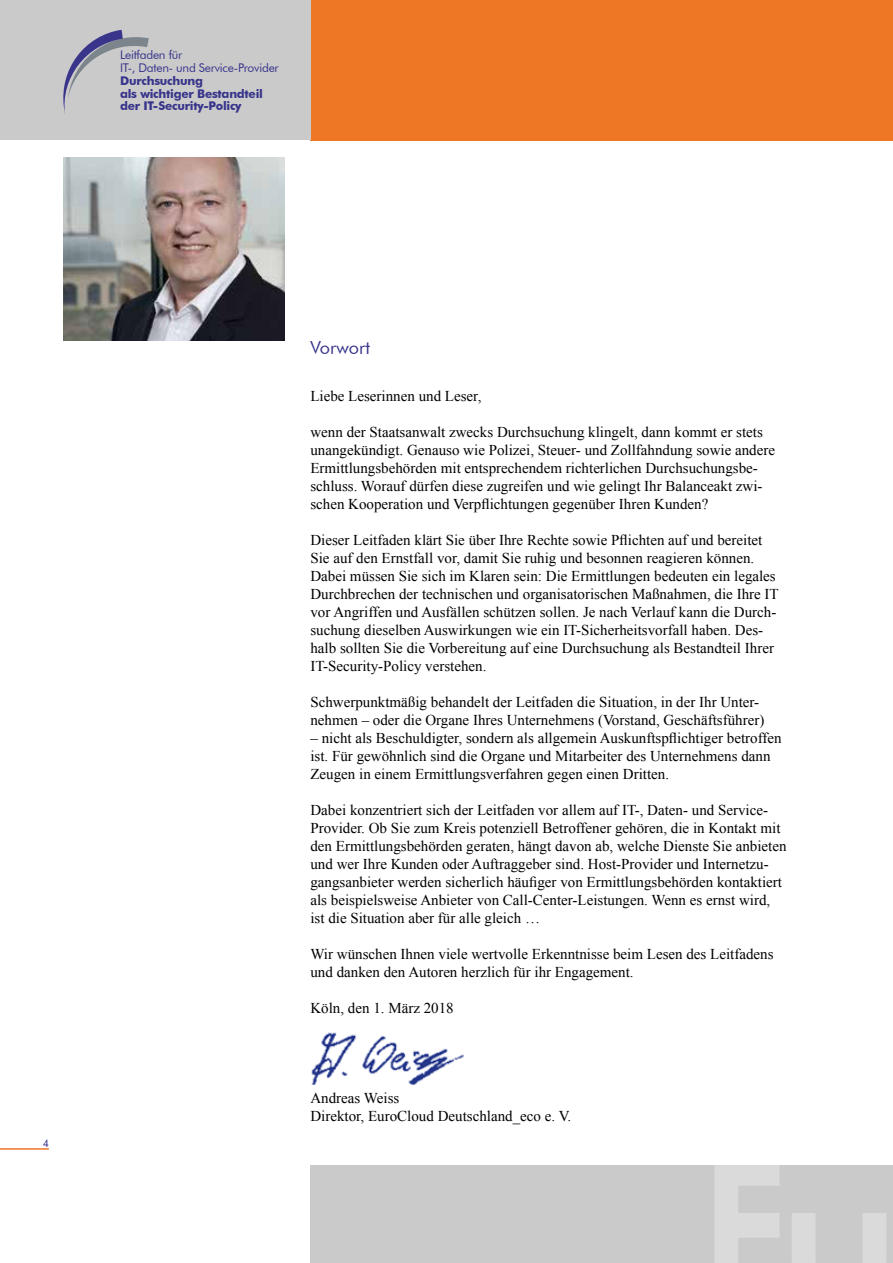
<style>
.page{position:relative;width:893px;height:1263px;background:#fff}
.page>*{position:absolute;margin:0;border:0;box-sizing:border-box;transform-origin:0 0}
.t1{font:18px "Futura BT";color:#37348b}
.t2{font:15px/18px "Times New Roman";color:#000}
.t3{font:700 12px/12.8px "Futura BT";letter-spacing:-.02em;color:#37348b}
.t4{font:12px/12.8px "Futura BT";letter-spacing:-.02em;color:#37348b}
.t5{font:10.5px "Futura BT";color:#37348b}
</style>
<div class="page">
<div style="left:310px;top:0;width:583px;height:140px;background:#ee7726"></div>
<div style="left:0;top:0;width:310px;height:140px;background:#cacaca"></div>
<div style="left:310px;top:1165px;width:583px;height:98px;background:#cacaca"></div>
<svg style="left:63px;top:30px;width:86px;height:84px"></svg>
<hr style="left:0;top:1148px;width:49px;height:2px;background:#ee7726">
<svg style="left:715px;top:1165px;width:64px;height:98px"></svg>
<svg style="left:792px;top:1213px;width:94px;height:50px"></svg>
<img style="left:64px;top:157px;width:221px;height:183px">
<img style="left:311px;top:1032px;width:153px;height:52px">
<p class="t4" style="left:120px;top:49px;width:160px">Leitfaden für<br>IT-, Daten- und Service-Provider</p>
<p class="t3" style="left:120px;top:74px;width:144px">Durchsuchung<br>als wichtiger Bestandteil der IT-Security-Policy</p>
<p class="t5" style="left:43px;top:1136px;width:8px">4</p>
<p class="t1" style="left:310px;top:336px;width:61px">Vorwort</p>
<p class="t2" style="left:310px;top:387px;width:172px">Liebe Leserinnen und Leser,</p>
<p class="t2" style="left:310px;top:423px;width:466px">wenn der Staatsanwalt zwecks Durchsuchung klingelt, dann kommt er stets unangekündigt. Genauso wie Polizei, Steuer- und Zollfahndung sowie andere Ermittlungsbehörden mit entsprechendem richterlichen Durchsuchungsbe&shy;schluss. Worauf dürfen diese zugreifen und wie gelingt Ihr Balanceakt zwi&shy;schen Kooperation und Verpflichtungen gegenüber Ihren Kunden?</p>
<p class="t2" style="left:310px;top:531px;width:470px">Dieser Leitfaden klärt Sie über Ihre Rechte sowie Pflichten auf und bereitet Sie auf den Ernstfall vor, damit Sie ruhig und besonnen reagieren können.<br>Dabei müssen Sie sich im Klaren sein: Die Ermittlungen bedeuten ein legales Durchbrechen der technischen und organisatorischen Maßnahmen, die Ihre IT vor Angriffen und Ausfällen schützen sollen. Je nach Verlauf kann die Durch&shy;suchung dieselben Auswirkungen wie ein IT-Sicherheitsvorfall haben. Des&shy;halb sollten Sie die Vorbereitung auf eine Durchsuchung als Bestandteil Ihrer IT-Security-Policy verstehen.</p>
<p class="t2" style="left:310px;top:693px;width:455px">Schwerpunktmäßig behandelt der Leitfaden die Situation, in der Ihr Unter&shy;nehmen – oder die Organe Ihres Unternehmens (Vorstand, Geschäftsführer)</p>
<p class="t2" style="left:310px;top:729px;width:473px">– nicht als Beschuldigter, sondern als allgemein Auskunftspflichtiger betroffen ist. Für gewöhnlich sind die Organe und Mitarbeiter des Unternehmens dann<br>Zeugen in einem Ermittlungsverfahren gegen einen Dritten.</p>
<p class="t2" style="left:310px;top:801px;width:478px">Dabei konzentriert sich der Leitfaden vor allem auf IT-, Daten- und Service-Provider. Ob Sie zum Kreis potenziell Betroffener gehören, die in Kontakt mit den Ermittlungsbehörden geraten, hängt davon ab, welche Dienste Sie anbieten und wer Ihre Kunden oder Auftraggeber sind. Host-Provider und Internetzu&shy;gangsanbieter werden sicherlich häufiger von Ermittlungsbehörden kontaktiert als beispielsweise Anbieter von Call-Center-Leistungen. Wenn es ernst wird, ist die Situation aber für alle gleich …</p>
<p class="t2" style="left:310px;top:945px;width:465px">Wir wünschen Ihnen viele wertvolle Erkenntnisse beim Lesen des Leitfadens und danken den Autoren herzlich für ihr Engagement.</p>
<p class="t2" style="left:310px;top:999px;width:145px">Köln, den 1. März 2018</p>
<p class="t2" style="left:310px;top:1089px;width:262px">Andreas Weiss<br>Direktor, EuroCloud Deutschland_eco e. V.</p>
</div>
